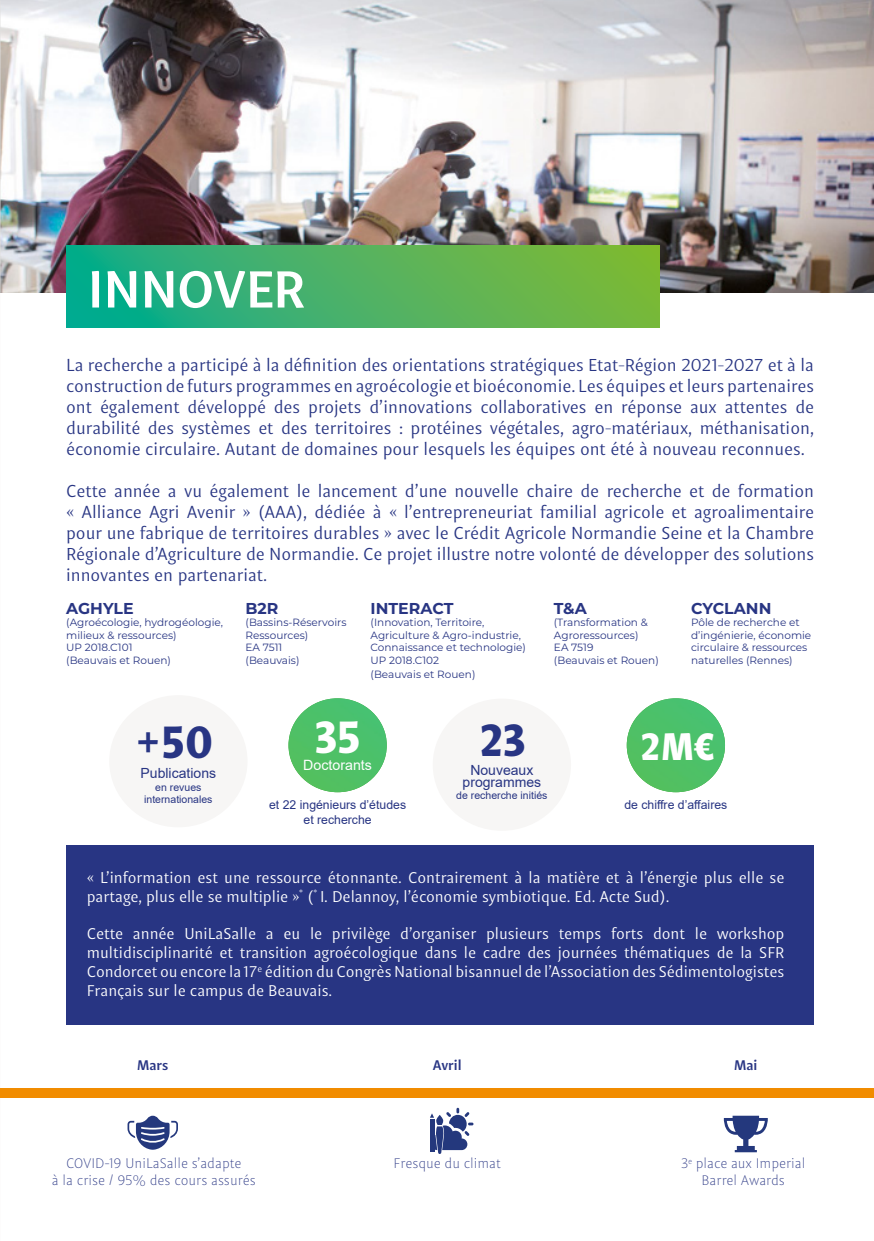
<style>
.page{position:relative;width:874px;height:1241px;background:#fff}
.page>*{position:absolute;margin:0;border:0;box-sizing:border-box;transform-origin:0 0}
.t1{font:700 52.5px "Indivisa Text Sans";letter-spacing:-.005em;color:#fff}
.t2{font:900 45.5px "Indivisa Text Sans";color:#283583;scale:.93 1}
.t3{font:900 45.5px "Indivisa Text Sans";color:#fff;scale:.93 1}
.t4{font:900 38.5px "Indivisa Text Sans";color:#fff;scale:.93 1}
.t5{font:17.5px/21px "Indivisa Text Sans";color:#283583;text-align:justify}
.t6{font:15.75px/18.9px "Indivisa Text Sans";color:#fff}
.t7{font:700 15.75px "Montserrat";color:#283583}
.t8{font:14.17px "Arial";color:#fff}
.t9{font:300 14px/16.8px "Indivisa Text Sans";letter-spacing:-.005em;color:#283583;text-align:center}
.t10{font:14px/12.2px "Arial";color:#283583;text-align:center}
.t11{font:700 14px "Indivisa Text Sans";letter-spacing:-.005em;color:#283583}
.t12{font:12.25px/14.7px "Arial";color:#283583;text-align:center}
.t13{font:10.5px/12.6px "Montserrat";color:#283583}
.t14{font:10.5px/12.6px "Arial";color:#283583;text-align:center}
</style>
<div class="page">
<img style="left:1px;top:0;width:872px;height:293px">
<svg style="left:66px;top:245px;width:593px;height:82px;background:#49b162"></svg>
<div style="left:66px;top:844px;width:746px;height:180px;background:#283583"></div>
<div style="left:0;top:1087px;width:873px;height:10px;background:#f18c00"></div>
<img style="left:626px;top:698px;width:98px;height:94px">
<div style="left:109px;top:695px;width:138px;height:132px;background:#f7f6f5;border-radius:50%"></div>
<img style="left:288px;top:698px;width:98px;height:94px">
<div style="left:432px;top:698px;width:138px;height:132px;background:#f7f6f5;border-radius:50%"></div>
<svg style="left:723px;top:1115px;width:44px;height:37px"></svg>
<svg style="left:127px;top:1115px;width:51px;height:34px"></svg>
<svg style="left:430px;top:1107px;width:43px;height:46px"></svg>
<img style="left:0;top:0;width:1px;height:293px">
<h1 class="t1" style="left:88px;top:245px;width:219px">INNOVER</h1>
<p class="t5" style="left:66px;top:353px;width:749px">La recherche a participé à la définition des orientations stratégiques Etat-Région 2021-2027 et à la construction de futurs programmes en agroécologie et bioéconomie. Les équipes et leurs partenaires ont également développé des projets d’innovations collaboratives en réponse aux attentes de durabilité des systèmes et des territoires : protéines végétales, agro-matériaux, méthanisation, économie circulaire. Autant de domaines pour lesquels les équipes ont été à nouveau reconnues.</p>
<p class="t5" style="left:66px;top:479px;width:749px">Cette année a vu également le lancement d’une nouvelle chaire de recherche et de formation « Alliance Agri Avenir » (AAA), dédiée à « l’entrepreneuriat familial agricole et agroalimentaire pour une fabrique de territoires durables » avec le Crédit Agricole Normandie Seine et la Chambre Régionale d’Agriculture de Normandie. Ce projet illustre notre volonté de développer des solutions innovantes en partenariat.</p>
<p class="t7" style="left:66px;top:596px;width:69px">AGHYLE</p>
<p class="t13" style="left:66px;top:615px;width:158px">(Agroécologie, hydrogéologie, milieux &amp; ressources)<br>UP 2018.C101<br>(Beauvais et Rouen)</p>
<p class="t7" style="left:245px;top:596px;width:34px">B2R</p>
<p class="t13" style="left:245px;top:615px;width:102px">(Bassins-Réservoirs<br>Ressources)<br>EA 7511<br>(Beauvais)</p>
<p class="t7" style="left:370px;top:596px;width:84px">INTERACT</p>
<p class="t13" style="left:370px;top:615px;width:157px">(Innovation, Territoire,<br>Agriculture &amp; Agro-industrie,<br>Connaissance et technologie)<br>UP 2018.C102</p>
<p class="t13" style="left:370px;top:667px;width:106px">(Beauvais et Rouen)</p>
<p class="t7" style="left:553px;top:596px;width:34px">T&amp;A</p>
<p class="t13" style="left:553px;top:615px;width:106px">(Transformation &amp;<br>Agroressources)<br>EA 7519<br>(Beauvais et Rouen)</p>
<p class="t7" style="left:690px;top:596px;width:82px">CYCLANN</p>
<p class="t13" style="left:690px;top:615px;width:122px">Pôle de recherche et d’ingénierie, économie circulaire &amp; ressources naturelles (Rennes)</p>
<h2 class="t3" style="left:315px;top:696px;width:51px">35</h2>
<p class="t8" style="left:303px;top:755px;width:70px">Doctorants</p>
<h2 class="t2" style="left:478px;top:699px;width:53px">23</h2>
<p class="t10" style="left:462px;top:763px;width:80px">Nouveaux programmes</p>
<p class="t14" style="left:456px;top:789px;width:93px">de recherche initiés</p>
<h2 class="t2" style="left:135px;top:702px;width:85px">+50</h2>
<h3 class="t4" style="left:638px;top:712px;width:82px">2M€</h3>
<p class="t10" style="left:140px;top:766px;width:77px">Publications</p>
<p class="t14" style="left:144px;top:780px;width:70px">en revues internationales</p>
<p class="t12" style="left:269px;top:797px;width:138px">et 22 ingénieurs d’études et recherche</p>
<p class="t12" style="left:624px;top:797px;width:104px">de chiffre d’affaires</p>
<p class="t6" style="left:87px;top:866px;width:698px">« L’information est une ressource étonnante. Contrairement à la matière et à l’énergie plus elle se partage, plus elle se multiplie »<sup>*</sup> (<sup>*</sup> I. Delannoy, l’économie symbiotique. Ed. Acte Sud).</p>
<p class="t6" style="left:87px;top:923px;width:698px;text-align:justify">Cette année UniLaSalle a eu le privilège d’organiser plusieurs temps forts dont le workshop multidisciplinarité et transition agroécologique dans le cadre des journées thématiques de la SFR Condorcet ou encore la 17<sup>e</sup> édition du Congrès National bisannuel de l’Association des Sédimentologistes Français sur le campus de Beauvais.</p>
<p class="t11" style="left:137px;top:1053px;width:33px">Mars</p>
<p class="t11" style="left:432px;top:1053px;width:30px">Avril</p>
<p class="t11" style="left:733px;top:1053px;width:25px">Mai</p>
<p class="t9" style="left:52px;top:1154px;width:205px">COVID-19 UniLaSalle s’adapte<br>à la crise / 95% des cours assurés</p>
<p class="t9" style="left:680px;top:1154px;width:126px">3<sup>e</sup> place aux Imperial<br>Barrel Awards</p>
<p class="t9" style="left:393px;top:1154px;width:109px">Fresque du climat</p>
</div>
